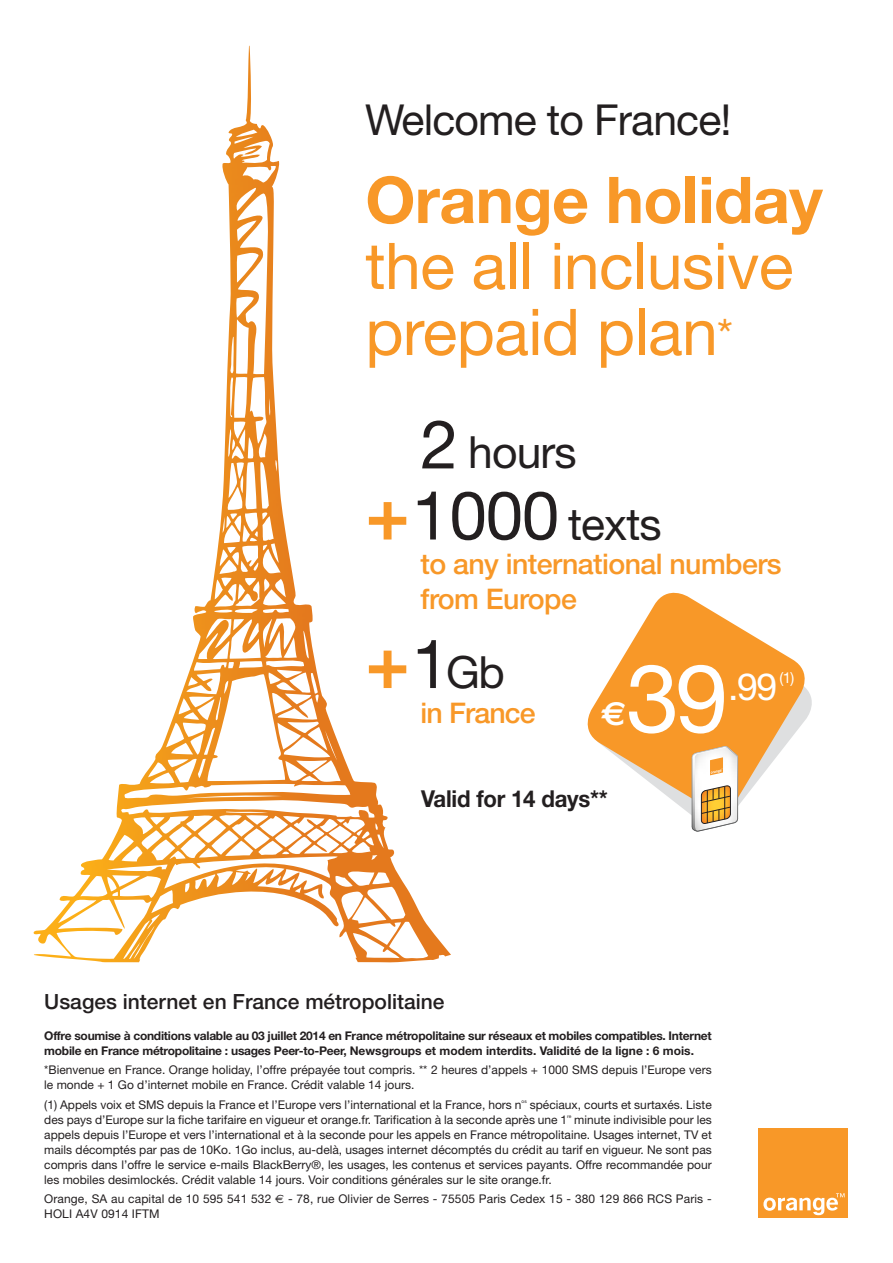
<style>
.page{position:relative;width:893px;height:1263px;background:#fff}
.page>*{position:absolute;margin:0;border:0;box-sizing:border-box;transform-origin:0 0}
.t1{font:95.25px "Helvetica Neue LT";color:#fff}
.t2{font:64.5px/66px "Helvetica Neue LT";letter-spacing:-.01em;color:#f89828}
.t3{font:700 64.5px "Helvetica Neue LT";letter-spacing:-.01em;color:#f89828}
.t4{font:44.4px/71.1px "Helvetica Neue LT";letter-spacing:-.02em;color:#231f20}
.t5{font:42.75px "Helvetica Neue LT";letter-spacing:-.02em;color:#231f20}
.t6{font:37.5px "Helvetica Neue LT";color:#fff}
.t7{font:700 33.6px "Euro Sans";color:#fff}
.t8{font:500 28.5px/34.5px "Helvetica Neue";letter-spacing:-.02em;color:#f89828}
.t9{font:700 23.4px "Helvetica Neue LT";letter-spacing:-.01em;color:#231f20;scale:.95 1}
.t10{font:500 21px "Helvetica Neue";color:#231f20}
.t11{font:15px "Helvetica Neue LT";color:#fff}
.t12{font:12px/15px "Helvetica Neue LT";color:#231f20}
.t13{font:700 12px/15px "Helvetica Neue LT";letter-spacing:-.02em;color:#231f20}
.t14{font:4.8px "Helvetica Neue LT";color:#231f20}
.s1{font-size:45px}
.s2{font-size:67.5px}
.s3{font-weight:700;font-size:74.1px;color:#f89828}
.s4{font-family:"Euro Sans"}
</style>
<div class="page">
<img style="left:34px;top:46px;width:417px;height:916px">
<div style="left:759px;top:1129px;width:89px;height:89px;background:#f89828"></div>
<svg style="left:763px;top:1193px;width:81px;height:22px"></svg>
<svg style="left:587px;top:592px;width:225px;height:227px;fill:#f89828"></svg>
<svg style="left:691px;top:746px;width:47px;height:86px"></svg>
<img style="left:692px;top:747px;width:35px;height:84px">
<h3 class="t5" style="left:365px;top:105px;width:368px">Welcome to France!</h3>
<h2 class="t3" style="left:365px;top:177px;width:459px">Orange holiday</h2>
<h2 class="t2" style="left:365px;top:238px;width:430px">the all inclusive prepaid plan<span class="s1">*</span></h2>
<h3 class="t4" style="left:365px;top:421px;width:298px;text-indent:55px"><span class="s2">2</span> hours <span class="s3">+</span><span class="s2">1000</span> texts</h3>
<h3 class="t8" style="left:421px;top:549px;width:363px">to any international numbers from Europe</h3>
<h3 class="t4" style="left:365px;top:640px;width:141px"><span class="s3">+</span> <span class="s2">1</span> Gb</h3>
<h3 class="t8" style="left:421px;top:698px;width:117px">in France</h3>
<h1 class="t1" style="left:626px;top:664px;width:104px">39</h1>
<h3 class="t6" style="left:728px;top:673px;width:51px">.99</h3>
<p class="t11" style="left:779px;top:672px;width:16px">(1)</p>
<h3 class="t7" style="left:601px;top:693px;width:27px">€</h3>
<h3 class="t9" style="left:421px;top:790px;width:198px">Valid for 14 days**</h3>
<h3 class="t10" style="left:44px;top:994px;width:402px">Usages internet en France métropolitaine</h3>
<p class="t13" style="left:44px;top:1029px;width:669px">Offre soumise à conditions valable au 03 juillet 2014 en France métropolitaine sur réseaux et mobiles compatibles. Internet mobile en France métropolitaine : usages Peer-to-Peer, Newsgroups et modem interdits. Validité de la ligne : 6 mois.</p>
<p class="t12" style="left:44px;top:1063px;width:669px">*Bienvenue en France. Orange holiday, l’offre prépayée tout compris. ** 2 heures d’appels + 1000 SMS depuis l’Europe vers le monde + 1 Go d’internet mobile en France. Crédit valable 14 jours.</p>
<p class="t12" style="left:44px;top:1098px;width:479px">(1) Appels voix et SMS depuis la France et l’Europe vers l’international et la France, hors n</p>
<p class="t14" style="left:522px;top:1100px;width:7px">os</p>
<p class="t12" style="left:44px;top:1098px;width:669px;text-indent:486px">spéciaux, courts et surtaxés. Liste des pays d’Europe sur la fiche tarifaire en vigueur et orange.fr. Tarification à la seconde après une 1</p>
<p class="t12" style="left:44px;top:1113px;width:669px;text-align:justify;text-indent:530px">minute indivisible pour les appels depuis l’Europe et vers l’international et à la seconde pour les appels en France métropolitaine. Usages internet, TV et mails décomptés par pas de 10Ko. 1Go inclus, au-delà, usages internet décomptés du crédit au tarif en vigueur. Ne sont pas compris dans l’offre le service e-mails BlackBerry®, les usages, les contenus et services payants. Offre recommandée pour les mobiles desimlockés. Crédit valable 14 jours. Voir conditions générales sur le site orange.fr.</p>
<p class="t12" style="left:44px;top:1192px;width:669px">Orange, SA au capital de 10 595 541 532 <span class="s4">€</span> - 78, rue Olivier de Serres - 75505 Paris Cedex 15 - 380 129 866 RCS Paris -<br>HOLI A4V 0914 IFTM</p>
<p class="t14" style="left:567px;top:1115px;width:6px">re</p>
</div>
